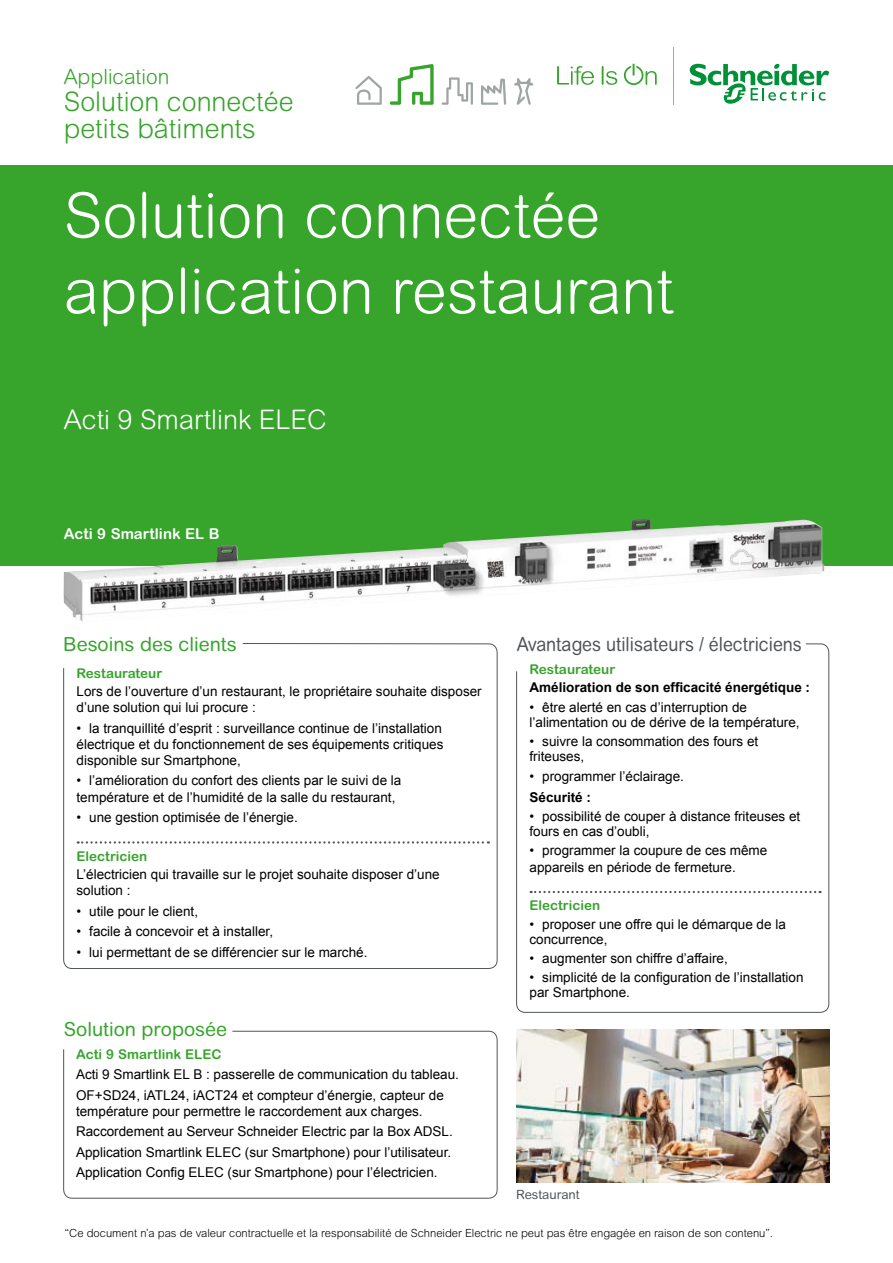
<style>
.page{position:relative;width:893px;height:1263px;background:#fff}
.page>*{position:absolute;margin:0;border:0;box-sizing:border-box;transform-origin:0 0}
.t1{font:300 63px/75.6px "Arial Rounded MT Pro";color:#fff}
.t2{font:300 27px/27px "Arial Rounded MT Std";color:#37a42c}
.t3{font:300 27px "Arial Rounded MT Pro";color:#fff}
.t4{font:300 21px "Arial Rounded MT Std";color:#37a42c}
.t5{font:19.5px "Arial Rounded MT Pro";color:#505559;scale:.9 1}
.t6{font:19.5px "Arial Rounded MT Pro";color:#37a42c}
.t7{font:700 15px "Arial Rounded MT Std";color:#fff}
.t8{font:13.5px/16.2px "Arial";color:#000}
.t9{font:700 13.5px "Arial Rounded MT Std";color:#37a42c}
.t10{font:700 13.5px "Arial";color:#000}
.t11{font:12.75px "Arial Rounded MT Std";color:#505559}
.t12{font:300 11.25px "Arial Rounded MT Std";color:#000}
</style>
<div class="page">
<div style="left:0;top:165px;width:893px;height:401px;background:#37a42c"></div>
<img style="left:64px;top:519px;width:760px;height:103px">
<svg style="left:442px;top:77px;width:31px;height:28px"></svg>
<svg style="left:355px;top:76px;width:27px;height:29px"></svg>
<svg style="left:514px;top:78px;width:19px;height:27px"></svg>
<svg style="left:481px;top:79px;width:25px;height:26px"></svg>
<svg style="left:390px;top:64px;width:44px;height:41px"></svg>
<img style="left:517px;top:1029px;width:312px;height:153px">
<svg style="left:63px;top:643px;width:435px;height:326px"></svg>
<svg style="left:516px;top:643px;width:314px;height:370px"></svg>
<svg style="left:63px;top:1030px;width:435px;height:169px"></svg>
<svg style="left:557px;top:66px;width:37px;height:19px"></svg>
<svg style="left:602px;top:66px;width:15px;height:19px"></svg>
<svg style="left:624px;top:64px;width:33px;height:21px"></svg>
<hr style="left:673px;top:47px;width:1px;height:58px;background:#9fa4a5">
<svg style="left:690px;top:63px;width:139px;height:41px"></svg>
<h3 class="t4" style="left:64px;top:64px;width:107px">Application</h3>
<h2 class="t2" style="left:64px;top:88px;width:231px">Solution connectée petits bâtiments</h2>
<h1 class="t1" style="left:64px;top:180px;width:611px">Solution connectée application restaurant</h1>
<h2 class="t3" style="left:64px;top:404px;width:264px">Acti 9 Smartlink ELEC</h2>
<p class="t7" style="left:64px;top:525px;width:157px">Acti 9 Smartlink EL B</p>
<h3 class="t6" style="left:63px;top:632px;width:175px">Besoins des clients</h3>
<p class="t9" style="left:77px;top:665px;width:87px">Restaurateur</p>
<p class="t8" style="left:77px;top:683px;width:407px">Lors de l’ouverture d’un restaurant, le propriétaire souhaite disposer d’une solution qui lui procure :</p>
<p class="t8" style="left:77px;top:720px;width:368px;text-align:justify">• la tranquillité d’esprit : surveillance continue de l’installation électrique et du fonctionnement de ses équipements critiques disponible sur Smartphone,</p>
<p class="t8" style="left:77px;top:773px;width:326px">• l’amélioration du confort des clients par le suivi de la température et de l’humidité de la salle du restaurant,</p>
<p class="t8" style="left:77px;top:809px;width:223px">• une gestion optimisée de l’énergie.</p>
<p class="t9" style="left:77px;top:848px;width:72px">Electricien</p>
<p class="t8" style="left:77px;top:866px;width:365px">L’électricien qui travaille sur le projet souhaite disposer d’une solution :</p>
<p class="t8" style="left:77px;top:903px;width:123px">• utile pour le client,</p>
<p class="t8" style="left:77px;top:924px;width:198px">• facile à concevoir et à installer,</p>
<p class="t8" style="left:77px;top:944px;width:292px">• lui permettant de se différencier sur le marché.</p>
<h3 class="t6" style="left:64px;top:1018px;width:165px">Solution proposée</h3>
<p class="t9" style="left:76px;top:1046px;width:147px">Acti 9 Smartlink ELEC</p>
<p class="t8" style="left:76px;top:1064px;width:384px;line-height:20.4px">Acti 9 Smartlink EL B : passerelle de communication du tableau.<br>OF+SD24, iATL24, iACT24 et compteur d’énergie, capteur de</p>
<p class="t8" style="left:76px;top:1101px;width:378px;line-height:20.4px">température pour permettre le raccordement aux charges.<br>Raccordement au Serveur Schneider Electric par la Box ADSL.<br>Application Smartlink ELEC (sur Smartphone) pour l’utilisateur.<br>Application Config ELEC (sur Smartphone) pour l’électricien.</p>
<h3 class="t5" style="left:517px;top:632px;width:318px">Avantages utilisateurs / électriciens</h3>
<p class="t9" style="left:529px;top:661px;width:87px">Restaurateur</p>
<p class="t10" style="left:529px;top:679px;width:282px">Amélioration de son efficacité énergétique :</p>
<p class="t8" style="left:529px;top:699px;width:272px;line-height:15px">• être alerté en cas d’interruption de l’alimentation ou de dérive de la température,</p>
<p class="t8" style="left:529px;top:734px;width:230px;line-height:15px">• suivre la consommation des fours et friteuses,</p>
<p class="t8" style="left:529px;top:769px;width:156px">• programmer l’éclairage.</p>
<p class="t10" style="left:529px;top:788px;width:63px">Sécurité :</p>
<p class="t8" style="left:529px;top:809px;width:272px;line-height:15px">• possibilité de couper à distance friteuses et fours en cas d’oubli,</p>
<p class="t8" style="left:529px;top:843px;width:239px">• programmer la coupure de ces même appareils en période de fermeture.</p>
<p class="t9" style="left:529px;top:898px;width:72px">Electricien</p>
<p class="t8" style="left:529px;top:917px;width:258px;line-height:15px">• proposer une offre qui le démarque de la concurrence,</p>
<p class="t8" style="left:529px;top:950px;width:200px">• augmenter son chiffre d’affaire,</p>
<p class="t8" style="left:529px;top:970px;width:276px;line-height:15px">• simplicité de la configuration de l’installation par Smartphone.</p>
<p class="t11" style="left:516px;top:1187px;width:65px">Restaurant</p>
<p class="t12" style="left:65px;top:1226px;width:709px">“Ce document n’a pas de valeur contractuelle et la responsabilité de Schneider Electric ne peut pas être engagée en raison de son contenu”.</p>
</div>
